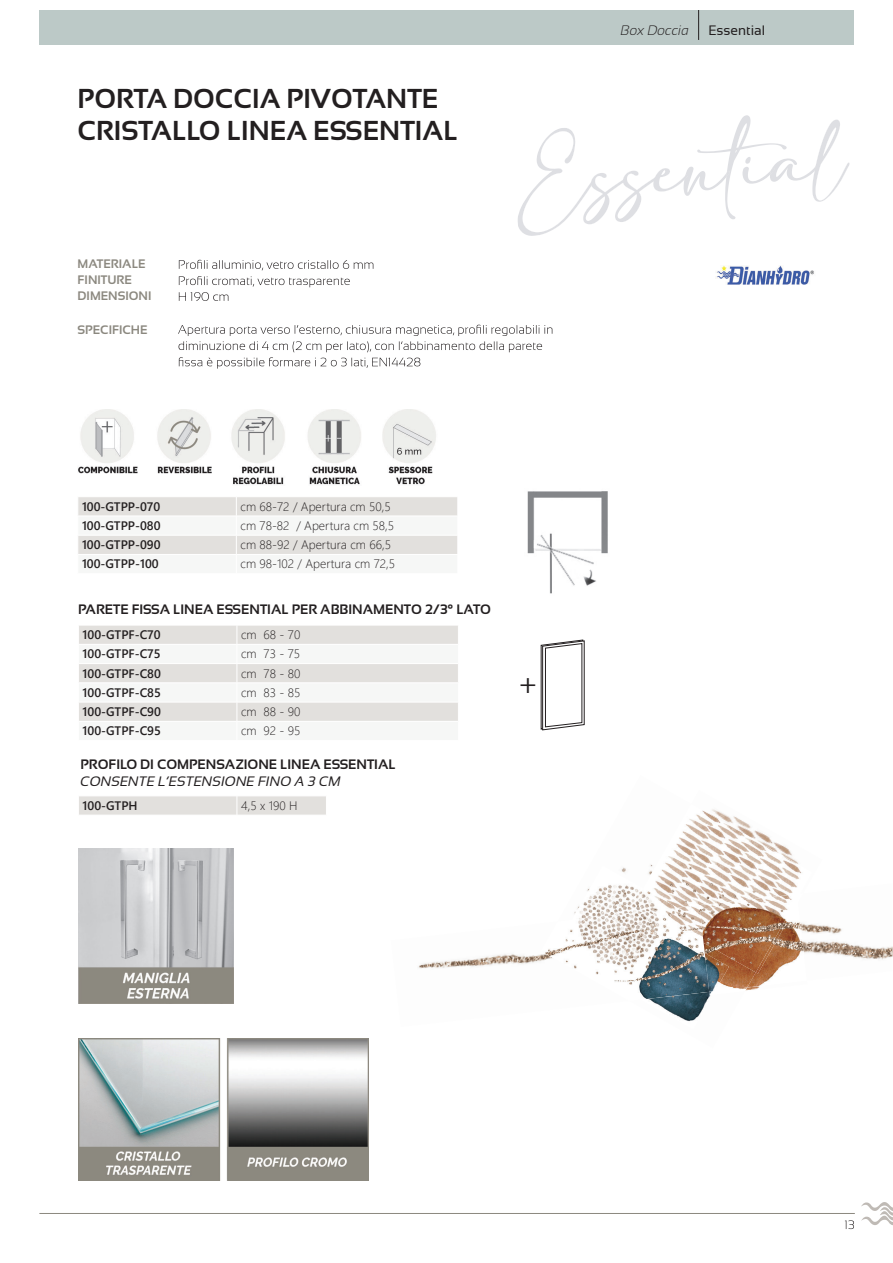
<style>
.page{position:relative;width:893px;height:1263px;background:#fff}
.page>*{position:absolute;margin:0;border:0;box-sizing:border-box;transform-origin:0 0}
.t1{font:58.2px "adelia";color:#dedfe3}
.t2{font:500 30.6px "Minion Pro";color:#231f20}
.t3{font:700 27.45px/31.5px "Sansation";color:#231f20}
.t4{font:700 13.65px "Sansation";color:#231f20}
.t5{font:italic 13.65px "Sansation";color:#231f20}
.t6{font:italic 300 13.65px "Sansation";color:#231f20}
.t7{font:13.65px "Sansation";color:#231f20}
.t8{font:12.3px "Webly Sleek UI Light";color:#231f20}
.t9{font:12.3px "Webly Sleek UI Semibold";color:#231f20}
.t10{font:700 12.3px/16.4px "Sansation";color:#8b887f}
</style>
<div class="page">
<div style="left:39px;top:11px;width:814px;height:34px;background:#bcc9c7"></div>
<hr style="left:39px;top:1213px;width:816px;height:1px;background:#8b887f">
<svg style="left:845px;top:1220px;width:9px;height:9px"></svg>
<svg style="left:861px;top:1202px;width:32px;height:23px"></svg>
<svg style="left:179px;top:260px;width:194px;height:10px"></svg>
<svg style="left:179px;top:276px;width:171px;height:25px"></svg>
<svg style="left:178px;top:325px;width:374px;height:44px"></svg>
<img style="left:78px;top:849px;width:155px;height:155px">
<img style="left:716px;top:265px;width:98px;height:19px">
<img style="left:78px;top:1039px;width:290px;height:141px">
<svg style="left:78px;top:497px;width:379px;height:57px"></svg>
<img style="left:527px;top:491px;width:81px;height:103px">
<img style="left:78px;top:409px;width:358px;height:76px">
<svg style="left:698px;top:11px;width:1px;height:29px"></svg>
<svg style="left:79px;top:796px;width:247px;height:19px;background:#e3e1de"></svg>
<svg style="left:79px;top:625px;width:379px;height:96px"></svg>
<svg style="left:541px;top:640px;width:44px;height:91px"></svg>
<img style="left:648px;top:809px;width:154px;height:74px">
<img style="left:621px;top:867px;width:5px;height:6px">
<img style="left:418px;top:883px;width:475px;height:138px">
<svg style="left:797px;top:893px;width:6px;height:10px"></svg>
<img style="left:756px;top:903px;width:51px;height:85px">
<img style="left:756px;top:943px;width:42px;height:31px">
<img style="left:541px;top:920px;width:164px;height:81px">
<img style="left:668px;top:894px;width:132px;height:49px">
<img style="left:729px;top:972px;width:27px;height:19px">
<img style="left:700px;top:898px;width:97px;height:74px">
<img style="left:561px;top:911px;width:107px;height:70px">
<img style="left:647px;top:908px;width:29px;height:15px">
<img style="left:628px;top:930px;width:81px;height:70px">
<img style="left:705px;top:953px;width:24px;height:39px">
<h3 class="t3" style="left:78px;top:83px;width:382px">PORTA DOCCIA PIVOTANTE<br>CRISTALLO LINEA ESSENTIAL</h3>
<p class="t10" style="left:78px;top:255px;width:75px">MATERIALE<br>FINITURE<br>DIMENSIONI</p>
<p class="t10" style="left:78px;top:321px;width:71px">SPECIFICHE</p>
<p class="t6" style="left:621px;top:23px;width:69px">Box Doccia</p>
<p class="t7" style="left:708px;top:23px;width:58px">Essential</p>
<h1 class="t1" style="left:513px;top:161px;width:334px;rotate:-4deg">Essential</h1>
<p class="t9" style="left:82px;top:497px;width:80px">100-GTPP-070</p>
<p class="t8" style="left:241px;top:497px;width:152px">cm 68-72 / Apertura cm 50,5</p>
<p class="t9" style="left:82px;top:517px;width:80px">100-GTPP-080</p>
<p class="t8" style="left:241px;top:517px;width:155px">cm 78-82 / Apertura cm 58,5</p>
<p class="t9" style="left:82px;top:536px;width:80px">100-GTPP-090</p>
<p class="t8" style="left:241px;top:536px;width:152px">cm 88-92 / Apertura cm 66,5</p>
<p class="t9" style="left:82px;top:555px;width:78px">100-GTPP-100</p>
<p class="t8" style="left:241px;top:555px;width:156px">cm 98-102 / Apertura cm 72,5</p>
<p class="t4" style="left:78px;top:602px;width:414px">PARETE FISSA LINEA ESSENTIAL PER ABBINAMENTO 2/3° LATO</p>
<p class="t9" style="left:83px;top:626px;width:80px">100-GTPF-C70</p>
<p class="t8" style="left:241px;top:626px;width:61px">cm 68 - 70</p>
<p class="t9" style="left:83px;top:645px;width:80px">100-GTPF-C75</p>
<p class="t8" style="left:241px;top:645px;width:60px">cm 73 - 75</p>
<p class="t9" style="left:83px;top:664px;width:80px">100-GTPF-C80</p>
<p class="t8" style="left:241px;top:664px;width:61px">cm 78 - 80</p>
<p class="t9" style="left:83px;top:683px;width:80px">100-GTPF-C85</p>
<p class="t8" style="left:241px;top:683px;width:61px">cm 83 - 85</p>
<p class="t9" style="left:83px;top:703px;width:80px">100-GTPF-C90</p>
<p class="t8" style="left:241px;top:703px;width:61px">cm 88 - 90</p>
<p class="t9" style="left:83px;top:722px;width:80px">100-GTPF-C95</p>
<p class="t8" style="left:241px;top:722px;width:61px">cm 92 - 95</p>
<p class="t4" style="left:80px;top:757px;width:317px">PROFILO DI COMPENSAZIONE LINEA ESSENTIAL</p>
<p class="t5" style="left:80px;top:773px;width:262px">CONSENTE L’ESTENSIONE FINO A 3 CM</p>
<p class="t9" style="left:83px;top:797px;width:56px">100-GTPH</p>
<p class="t8" style="left:241px;top:797px;width:58px">4,5 x 190 H</p>
<h2 class="t2" style="left:519px;top:665px;width:19px">+</h2>
</div>
